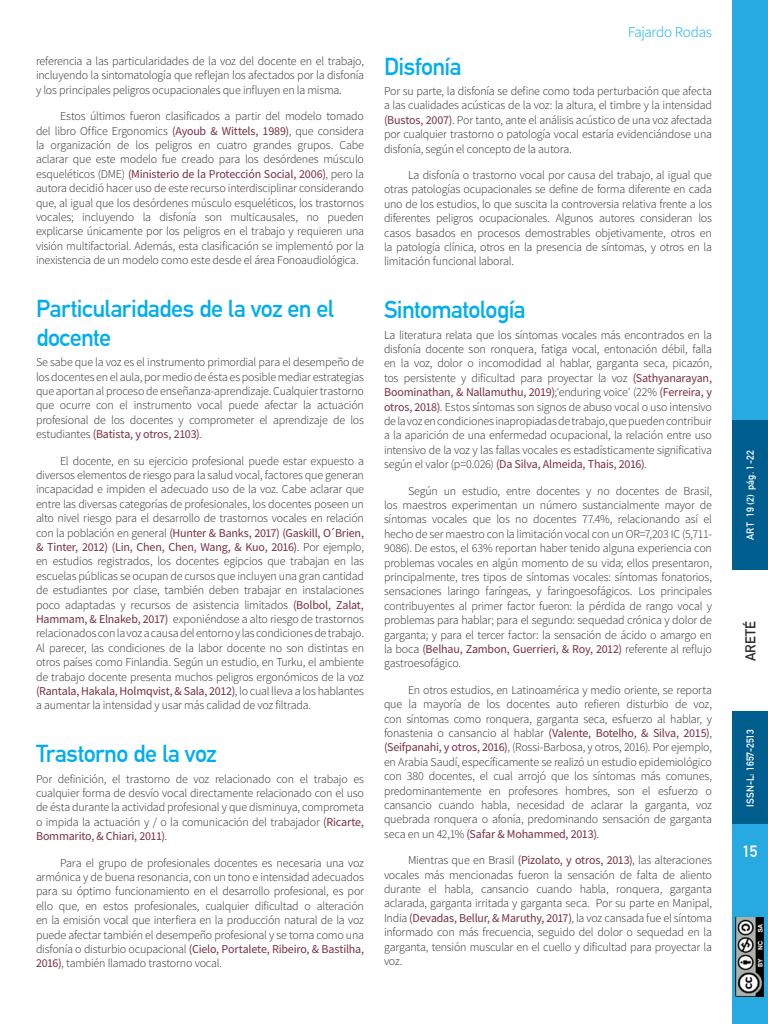
<style>
.page{position:relative;width:768px;height:1024px;background:#fff}
.page>*{position:absolute;margin:0;border:0;box-sizing:border-box;transform-origin:0 0}
.t1{font:700 24px/28.8px "DIN Alternate";letter-spacing:-.025em;color:#00aeef}
.t2{font:700 16px "DIN Alternate";color:#fff}
.t3{font:300 15px "Source Sans Pro";letter-spacing:-.015em;color:#00aeef}
.t4{font:700 14px "DIN Alternate";letter-spacing:.01em;color:#2a2a2a}
.t5{font:300 12px/14.4px "Source Sans Pro";letter-spacing:-.02em;color:#2a2a2a;text-align:justify}
.t6{font:700 10px "DIN Alternate";letter-spacing:.005em;color:#fff}
.s1{font-weight:400;color:#782f40}
</style>
<div class="page">
<div style="left:732px;top:0;width:36px;height:570px;background:#27aae1"></div>
<div style="left:732px;top:712px;width:36px;height:312px;background:#27aae1"></div>
<img style="left:736px;top:917px;width:27px;height:80px">
<div style="left:732px;top:712px;width:36px;height:112px;background:#005e8f"></div>
<div style="left:732px;top:420px;width:36px;height:150px;background:#005e8f"></div>
<p class="t5" style="left:36px;top:54px;width:330px">referencia a las particularidades de la voz del docente en el trabajo, incluyendo la sintomatología que reflejan los afectados por la disfonía y los principales peligros ocupacionales que influyen en la misma.</p>
<p class="t5" style="left:36px;top:109px;width:330px;text-indent:24px">Estos últimos fueron clasificados a partir del modelo tomado del libro Office Ergonomics <span class="s1">(Ayoub &amp; Wittels, 1989)</span>, que considera la organización de los peligros en cuatro grandes grupos. Cabe aclarar que este modelo fue creado para los desórdenes músculo esqueléticos (DME) <span class="s1">(Ministerio de la Protección Social, 2006)</span>, pero la autora decidió hacer uso de este recurso interdisciplinar considerando que, al igual que los desórdenes músculo esqueléticos, los trastornos vocales; incluyendo la disfonía son multicausales, no pueden explicarse únicamente por los peligros en el trabajo y requieren una visión multifactorial. Además, esta clasificación se implementó por la inexistencia de un modelo como este desde el área Fonoaudiológica.</p>
<h1 class="t1" style="left:36px;top:293px;width:300px">Particularidades de la voz en el docente</h1>
<p class="t5" style="left:36px;top:355px;width:330px">Se sabe que la voz es el instrumento primordial para el desempeño de los docentes en el aula, por medio de ésta es posible mediar estrategias que aportan al proceso de enseñanza-aprendizaje. Cualquier trastorno que ocurre con el instrumento vocal puede afectar la actuación profesional de los docentes y comprometer el aprendizaje de los estudiantes <span class="s1">(Batista, y otros, 2103)</span>.</p>
<p class="t5" style="left:36px;top:453px;width:330px;text-indent:24px">El docente, en su ejercicio profesional puede estar expuesto a diversos elementos de riesgo para la salud vocal, factores que generan incapacidad e impiden el adecuado uso de la voz. Cabe aclarar que entre las diversas categorías de profesionales, los docentes poseen un alto nivel riesgo para el desarrollo de trastornos vocales en relación con la población en general <span class="s1">(Hunter &amp; Banks, 2017) (Gaskill, O´Brien, &amp; Tinter, 2012) (Lin, Chen, Chen, Wang, &amp; Kuo, 2016)</span>. Por ejemplo, en estudios registrados, los docentes egipcios que trabajan en las escuelas públicas se ocupan de cursos que incluyen una gran cantidad de estudiantes por clase, también deben trabajar en instalaciones poco adaptadas y recursos de asistencia limitados <span class="s1">(Bolbol, Zalat, Hammam, &amp; Elnakeb, 2017)</span> exponiéndose a alto riesgo de trastornos relacionados con la voz a causa del entorno y las condiciones de trabajo.<br>Al parecer, las condiciones de la labor docente no son distintas en otros países como Finlandia. Según un estudio, en Turku, el ambiente de trabajo docente presenta muchos peligros ergonómicos de la voz <span class="s1">(Rantala, Hakala, Holmqvist, &amp; Sala, 2012)</span>, lo cual lleva a los hablantes a aumentar la intensidad y usar más calidad de voz filtrada.</p>
<h1 class="t1" style="left:36px;top:738px;width:182px">Trastorno de la voz</h1>
<p class="t5" style="left:36px;top:771px;width:330px">Por definición, el trastorno de voz relacionado con el trabajo es cualquier forma de desvío vocal directamente relacionado con el uso de ésta durante la actividad profesional y que disminuya, comprometa o impida la actuación y / o la comunicación del trabajador <span class="s1">(Ricarte, Bommarito, &amp; Chiari, 2011)</span>.</p>
<p class="t5" style="left:36px;top:855px;width:330px;text-indent:24px">Para el grupo de profesionales docentes es necesaria una voz armónica y de buena resonancia, con un tono e intensidad adecuados para su óptimo funcionamiento en el desarrollo profesional, es por ello que, en estos profesionales, cualquier dificultad o alteración en la emisión vocal que interfiera en la producción natural de la voz puede afectar también el desempeño profesional y se torna como una disfonía o disturbio ocupacional <span class="s1">(Cielo, Portalete, Ribeiro, &amp; Bastilha, 2016)</span>, también llamado trastorno vocal.</p>
<p class="t3" style="left:628px;top:23px;width:85px">Fajardo Rodas</p>
<h1 class="t1" style="left:384px;top:50px;width:79px">Disfonía</h1>
<p class="t5" style="left:384px;top:84px;width:329px">Por su parte, la disfonía se define como toda perturbación que afecta a las cualidades acústicas de la voz: la altura, el timbre y la intensidad <span class="s1">(Bustos, 2007)</span>. Por tanto, ante el análisis acústico de una voz afectada por cualquier trastorno o patología vocal estaría evidenciándose una disfonía, según el concepto de la autora.</p>
<p class="t5" style="left:384px;top:168px;width:330px;text-indent:24px">La disfonía o trastorno vocal por causa del trabajo, al igual que otras patologías ocupacionales se define de forma diferente en cada uno de los estudios, lo que suscita la controversia relativa frente a los diferentes peligros ocupacionales. Algunos autores consideran los casos basados en procesos demostrables objetivamente, otros en la patología clínica, otros en la presencia de síntomas, y otros en la limitación funcional laboral.</p>
<h1 class="t1" style="left:384px;top:294px;width:143px">Sintomatología</h1>
<p class="t5" style="left:384px;top:327px;width:330px">La literatura relata que los síntomas vocales más encontrados en la disfonía docente son ronquera, fatiga vocal, entonación débil, falla en la voz, dolor o incomodidad al hablar, garganta seca, picazón, tos persistente y dificultad para proyectar la voz <span class="s1">(Sathyanarayan, Boominathan, &amp; Nallamuthu, 2019)</span>;‘enduring voice’ (22% <span class="s1">(Ferreira, y otros, 2018)</span>. Estos síntomas son signos de abuso vocal o uso intensivo de la voz en condiciones inapropiadas de trabajo, que pueden contribuir a la aparición de una enfermedad ocupacional, la relación entre uso intensivo de la voz y las fallas vocales es estadísticamente significativa según el valor (p=0.026) <span class="s1">(Da Silva, Almeida, Thais, 2016)</span>.</p>
<p class="t5" style="left:384px;top:483px;width:330px;text-indent:24px">Según un estudio, entre docentes y no docentes de Brasil, los maestros experimentan un número sustancialmente mayor de síntomas vocales que los no docentes 77.4%, relacionando así el hecho de ser maestro con la limitación vocal con un OR=7,203 IC (5,711- 9086). De estos, el 63% reportan haber tenido alguna experiencia con problemas vocales en algún momento de su vida; ellos presentaron, principalmente, tres tipos de síntomas vocales: síntomas fonatorios, sensaciones laringo faríngeas, y faringoesofágicos. Los principales contribuyentes al primer factor fueron: la pérdida de rango vocal y problemas para hablar; para el segundo: sequedad crónica y dolor de garganta; y para el tercer factor: la sensación de ácido o amargo en la boca <span class="s1">(Belhau, Zambon, Guerrieri, &amp; Roy, 2012)</span> referente al reflujo gastroesofágico.</p>
<p class="t5" style="left:384px;top:683px;width:330px;text-indent:24px">En otros estudios, en Latinoamérica y medio oriente, se reporta que la mayoría de los docentes auto refieren disturbio de voz, con síntomas como ronquera, garganta seca, esfuerzo al hablar, y fonastenia o cansancio al hablar <span class="s1">(Valente, Botelho, &amp; Silva, 2015)</span>, <span class="s1">(Seifpanahi, y otros, 2016)</span>, (Rossi-Barbosa, y otros, 2016). Por ejemplo, en Arabia Saudí, específicamente se realizó un estudio epidemiológico con 380 docentes, el cual arrojó que los síntomas más comunes, predominantemente en profesores hombres, son el esfuerzo o cansancio cuando habla, necesidad de aclarar la garganta, voz quebrada ronquera o afonía, predominando sensación de garganta seca en un 42,1% <span class="s1">(Safar &amp; Mohammed, 2013)</span>.</p>
<p class="t5" style="left:384px;top:853px;width:330px;text-indent:24px">Mientras que en Brasil <span class="s1">(Pizolato, y otros, 2013)</span>, las alteraciones vocales más mencionadas fueron la sensación de falta de aliento durante el habla, cansancio cuando habla, ronquera, garganta aclarada, garganta irritada y garganta seca. Por su parte en Manipal, India <span class="s1">(Devadas, Bellur, &amp; Maruthy, 2017)</span>, la voz cansada fue el síntoma informado con más frecuencia, seguido del dolor o sequedad en la garganta, tensión muscular en el cuello y dificultad para proyectar la voz.</p>
<p class="t6" style="left:743px;top:540px;width:91px;rotate:-90deg">ART 19 (2) pág. 1-22</p>
<p class="t4" style="left:740px;top:661px;width:42px;rotate:-90deg">ARETÉ</p>
<p class="t6" style="left:743px;top:807px;width:79px;rotate:-90deg">ISSN-L: 1657-2513</p>
<h2 class="t2" style="left:743px;top:839px;width:16px">15</h2>
</div>
